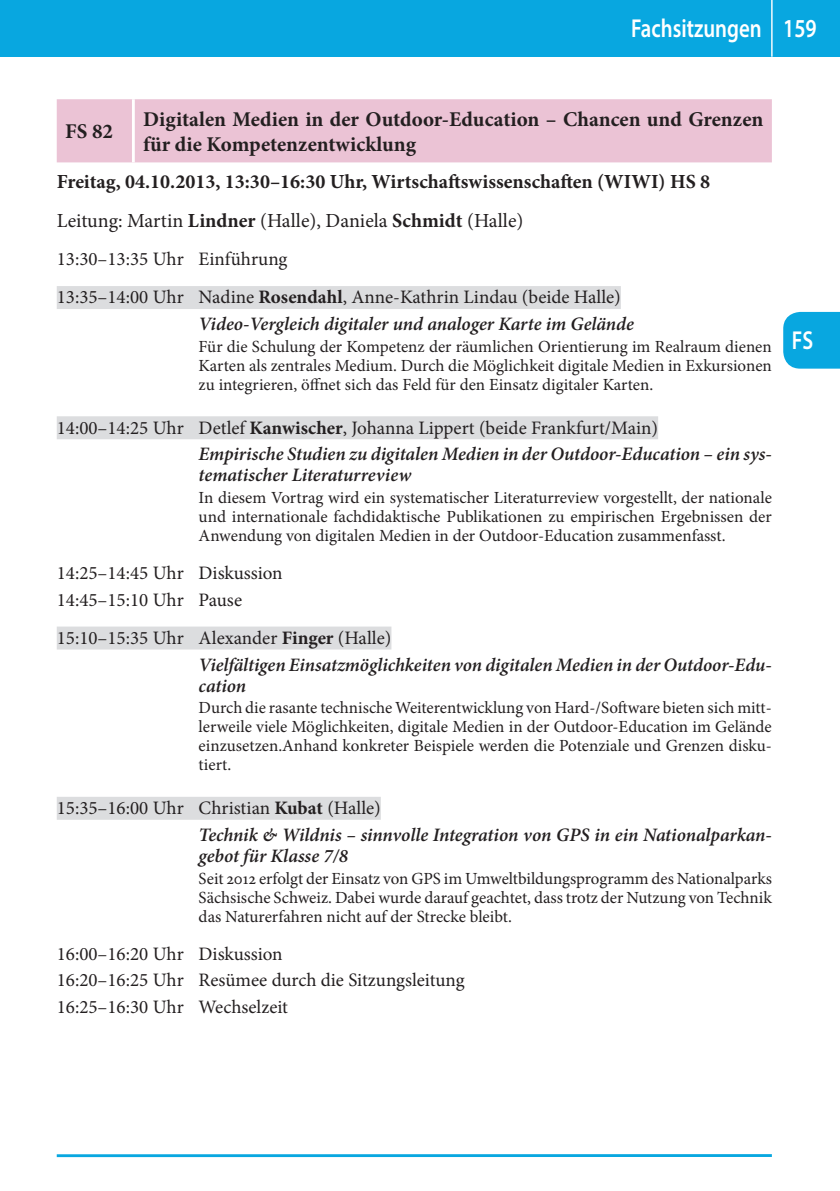
<style>
.page{position:relative;width:840px;height:1191px;background:#fff}
.page>*{position:absolute;margin:0;border:0;box-sizing:border-box;transform-origin:0 0}
.t1{font:600 26px "Myriad Pro";color:#fff;scale:.8 1}
.t2{font:700 21px/25.2px "Minion Pro";color:#231f20}
.t3{font:700 20px/39px "Minion Pro";color:#231f20}
.t4{font:italic 600 19px/26.6px "Minion Pro";letter-spacing:-.005em;color:#231f20}
.t5{font:19px/26.6px "Minion Pro";color:#231f20}
.t6{font:17px/19px "Minion Pro";color:#231f20;text-align:justify}
.s1{font-weight:400}
.s2{font-weight:700}
.s3{font-weight:400;font-style:normal}
.s4{font-weight:700;font-style:normal}
</style>
<div class="page">
<div style="left:0;top:0;width:839px;height:57px;background:#08a7e0"></div>
<hr style="left:770px;top:0;width:2px;height:57px;background:#fff">
<hr style="left:57px;top:1154px;width:714px;height:3px;background:#08a7e0">
<div style="left:783px;top:312px;width:56px;height:57px;background:#08a7e0"></div>
<div style="left:57px;top:286px;width:563px;height:23px;background:#dcdddf"></div>
<div style="left:57px;top:416px;width:600px;height:23px;background:#dcdddf"></div>
<div style="left:57px;top:626px;width:334px;height:23px;background:#dcdddf"></div>
<div style="left:57px;top:797px;width:323px;height:22px;background:#dcdddf"></div>
<div style="left:57px;top:99px;width:714px;height:63px;background:#ebc3d5"></div>
<hr style="left:132px;top:99px;width:3px;height:63px;background:#fff">
<h1 class="t1" style="left:630px;top:12px;width:233px">Fachsitzungen 159</h1>
<p class="t2" style="left:143px;top:106px;width:621px">Digitalen Medien in der Outdoor-Education – Chancen und Grenzen für die Kompetenzentwicklung</p>
<p class="t3" style="left:57px;top:162px;width:654px">Freitag, 04.10.2013, 13:30–16:30 Uhr, Wirtschaftswissenschaften (WIWI) HS 8<br><span class="s1">Leitung: Martin</span> Lindner <span class="s1">(Halle), Daniela</span> Schmidt <span class="s1">(Halle)</span></p>
<p class="t5" style="left:57px;top:240px;width:565px;line-height:38px">13:30–13:35 Uhr Einführung<br>13:35–14:00 Uhr Nadine <span class="s2">Rosendahl</span>, Anne-Kathrin Lindau (beide Halle)</p>
<p class="t4" style="left:198px;top:310px;width:436px">Video-Vergleich digitaler und analoger Karte im Gelände</p>
<p class="t6" style="left:198px;top:337px;width:574px">Für die Schulung der Kompetenz der räumlichen Orientierung im Realraum dienen Karten als zentrales Medium. Durch die Möglichkeit digitale Medien in Exkursionen zu integrieren, öffnet sich das Feld für den Einsatz digitaler Karten.</p>
<p class="t4" style="left:198px;top:414px;width:574px;text-indent:-142px"><span class="s3">14:00–14:25 Uhr Detlef</span> <span class="s4">Kanwischer</span><span class="s3">, Johanna Lippert (beide Frankfurt/Main)<br></span>Empirische Studien zu digitalen Medien in der Outdoor-Education – ein sys-</p>
<p class="t4" style="left:198px;top:462px;width:214px">tematischer Literaturreview</p>
<p class="t6" style="left:198px;top:488px;width:574px">In diesem Vortrag wird ein systematischer Literaturreview vorgestellt, der nationale und internationale fachdidaktische Publikationen zu empirischen Ergebnissen der Anwendung von digitalen Medien in der Outdoor-Education zusammenfasst.</p>
<p class="t5" style="left:57px;top:560px;width:227px">14:25–14:45 Uhr Diskussion<br>14:45–15:10 Uhr Pause</p>
<p class="t4" style="left:198px;top:624px;width:574px;text-indent:-142px"><span class="s3">15:10–15:35 Uhr Alexander</span> <span class="s4">Finger</span> <span class="s3">(Halle)<br></span>Vielfältigen Einsatzmöglichkeiten von digitalen Medien in der Outdoor-Edu-</p>
<p class="t4" style="left:198px;top:672px;width:49px">cation</p>
<p class="t6" style="left:198px;top:698px;width:574px">Durch die rasante technische Weiterentwicklung von Hard-/Software bieten sich mitt&shy;lerweile viele Möglichkeiten, digitale Medien in der Outdoor-Education im Gelände einzusetzen.Anhand konkreter Beispiele werden die Potenziale und Grenzen disku&shy;tiert.</p>
<p class="t4" style="left:198px;top:794px;width:574px;text-indent:-142px"><span class="s3">15:35–16:00 Uhr Christian</span> <span class="s4">Kubat</span> <span class="s3">(Halle)<br></span>Technik &amp; Wildnis – sinnvolle Integration von GPS in ein Nationalparkan-</p>
<p class="t4" style="left:198px;top:842px;width:151px">gebot für Klasse 7/8</p>
<p class="t6" style="left:198px;top:868px;width:574px">Seit 2012 erfolgt der Einsatz von GPS im Umweltbildungsprogramm des Nationalparks Sächsische Schweiz. Dabei wurde darauf geachtet, dass trotz der Nutzung von Technik das Naturerfahren nicht auf der Strecke bleibt.</p>
<p class="t5" style="left:57px;top:940px;width:409px">16:00–16:20 Uhr Diskussion<br>16:20–16:25 Uhr Resümee durch die Sitzungsleitung<br>16:25–16:30 Uhr Wechselzeit</p>
<p class="t2" style="left:65px;top:119px;width:49px">FS 82</p>
<h1 class="t1" style="left:791px;top:324px;width:28px">FS</h1>
</div>
